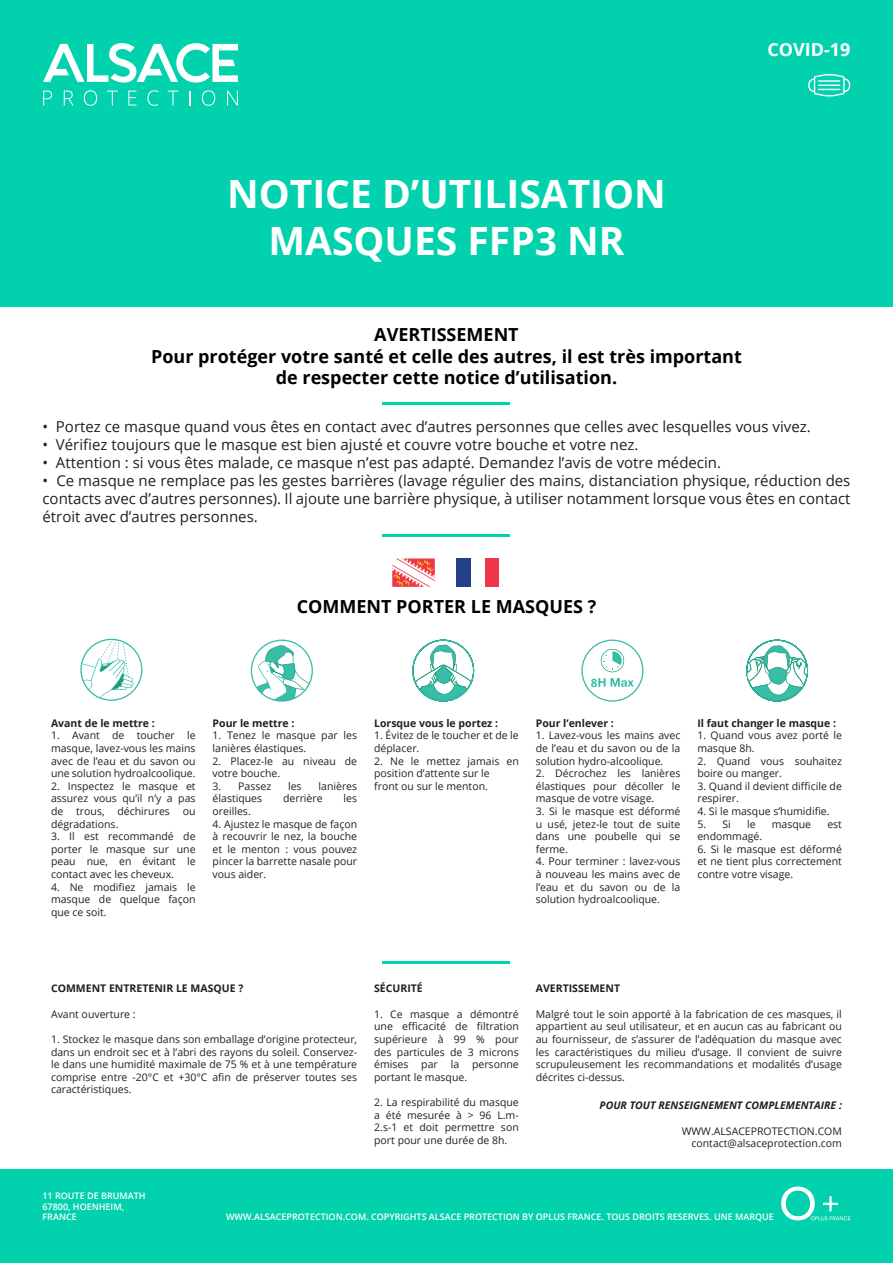
<style>
.page{position:relative;width:893px;height:1263px;background:#fff}
.page>*{position:absolute;margin:0;border:0;box-sizing:border-box;transform-origin:0 0}
.t1{font:700 39px "Open Sans";color:#fff}
.t2{font:700 18px "Open Sans";color:#000}
.t3{font:700 18px "Open Sans";color:#fff}
.t4{font:15px/18px "Open Sans";color:#231f20;text-align:justify}
.t5{font:700 11.55px "Open Sans";color:#38bda7}
.t6{font:10.5px/12.6px "Open Sans";color:#231f20;text-align:justify}
.t7{font:700 10.5px "Open Sans";color:#231f20}
.t8{font:italic 700 10.5px "Open Sans";color:#231f20}
.t9{font:600 9px "Open Sans";color:#fff}
</style>
<div class="page">
<svg style="left:746px;top:640px;width:62px;height:61px"></svg>
<svg style="left:581px;top:639px;width:62px;height:63px"></svg>
<svg style="left:251px;top:639px;width:62px;height:63px"></svg>
<svg style="left:80px;top:639px;width:62px;height:62px"></svg>
<svg style="left:412px;top:639px;width:62px;height:63px"></svg>
<div style="left:0;top:0;width:893px;height:306px;background:#02d1ae"></div>
<svg style="left:43px;top:43px;width:195px;height:40px"></svg>
<svg style="left:43px;top:91px;width:9px;height:15px"></svg>
<svg style="left:64px;top:91px;width:10px;height:15px"></svg>
<svg style="left:84px;top:90px;width:13px;height:16px"></svg>
<svg style="left:107px;top:91px;width:11px;height:15px"></svg>
<svg style="left:128px;top:91px;width:9px;height:15px"></svg>
<svg style="left:147px;top:90px;width:12px;height:16px"></svg>
<svg style="left:168px;top:91px;width:10px;height:15px"></svg>
<svg style="left:189px;top:91px;width:1px;height:15px"></svg>
<svg style="left:202px;top:90px;width:13px;height:16px"></svg>
<svg style="left:227px;top:91px;width:11px;height:15px"></svg>
<div style="left:0;top:1169px;width:893px;height:94px;background:#02d1ae"></div>
<svg style="left:781px;top:1186px;width:69px;height:34px"></svg>
<svg style="left:808px;top:74px;width:42px;height:23px"></svg>
<hr style="left:382px;top:402px;width:128px;height:2px;background:#02d1ae">
<hr style="left:382px;top:535px;width:128px;height:2px;background:#02d1ae">
<hr style="left:382px;top:961px;width:128px;height:2px;background:#02d1ae">
<svg style="left:392px;top:558px;width:43px;height:29px"></svg>
<div style="left:456px;top:558px;width:43px;height:29px;background:#ee3646"></div>
<div style="left:456px;top:558px;width:28px;height:29px;background:#fff"></div>
<div style="left:456px;top:558px;width:14px;height:29px;background:#234188"></div>
<p class="t3" style="left:767px;top:37px;width:85px">COVID-19</p>
<p class="t1" style="left:227px;top:167px;width:440px">NOTICE D’UTILISATION</p>
<p class="t1" style="left:268px;top:213px;width:358px">MASQUES FFP3 NR</p>
<p class="t2" style="left:374px;top:322px;width:146px">AVERTISSEMENT</p>
<p class="t2" style="left:151px;top:344px;width:592px">Pour protéger votre santé et celle des autres, il est très important</p>
<p class="t2" style="left:276px;top:365px;width:343px">de respecter cette notice d’utilisation.</p>
<p class="t4" style="left:43px;top:418px;width:770px">• Portez ce masque quand vous êtes en contact avec d’autres personnes que celles avec lesquelles vous vivez.</p>
<p class="t4" style="left:43px;top:436px;width:598px">• Vérifiez toujours que le masque est bien ajusté et couvre votre bouche et votre nez.</p>
<p class="t4" style="left:43px;top:454px;width:680px">• Attention : si vous êtes malade, ce masque n’est pas adapté. Demandez l’avis de votre médecin.</p>
<p class="t4" style="left:43px;top:472px;width:809px">• Ce masque ne remplace pas les gestes barrières (lavage régulier des mains, distanciation physique, réduction des contacts avec d’autres personnes). Il ajoute une barrière physique, à utiliser notamment lorsque vous êtes en contact étroit avec d’autres personnes.</p>
<p class="t2" style="left:297px;top:594px;width:301px">COMMENT PORTER LE MASQUES ?</p>
<p class="t7" style="left:51px;top:715px;width:105px">Avant de le mettre :</p>
<p class="t6" style="left:51px;top:729px;width:146px">1. Avant de toucher le masque, lavez-vous les mains avec de l’eau et du savon ou une solution hydroalcoolique.</p>
<p class="t6" style="left:51px;top:779px;width:146px">2. Inspectez le masque et assurez vous qu’il n’y a pas de trous, déchirures ou dégradations.</p>
<p class="t6" style="left:51px;top:830px;width:146px">3. Il est recommandé de porter le masque sur une peau nue, en évitant le contact avec les cheveux.</p>
<p class="t6" style="left:51px;top:880px;width:146px">4. Ne modifiez jamais le masque de quelque façon que ce soit.</p>
<p class="t7" style="left:213px;top:715px;width:83px">Pour le mettre :</p>
<p class="t6" style="left:213px;top:729px;width:146px">1. Tenez le masque par les lanières élastiques.</p>
<p class="t6" style="left:213px;top:754px;width:146px">2. Placez-le au niveau de votre bouche.</p>
<p class="t6" style="left:213px;top:779px;width:60px">3. Passez</p>
<p class="t6" style="left:288px;top:779px;width:15px">les</p>
<p class="t6" style="left:318px;top:779px;width:40px">lanières</p>
<p class="t6" style="left:213px;top:792px;width:51px">élastiques</p>
<p class="t6" style="left:283px;top:792px;width:41px">derrière</p>
<p class="t6" style="left:344px;top:792px;width:15px">les</p>
<p class="t6" style="left:213px;top:804px;width:40px">oreilles.</p>
<p class="t6" style="left:213px;top:817px;width:146px">4. Ajustez le masque de façon à recouvrir le nez, la bouche et le menton : vous pouvez pincer la barrette nasale pour vous aider.</p>
<p class="t7" style="left:374px;top:715px;width:125px">Lorsque vous le portez :</p>
<p class="t6" style="left:374px;top:729px;width:146px">1. Évitez de le toucher et de le déplacer.</p>
<p class="t6" style="left:374px;top:754px;width:146px">2. Ne le mettez jamais en position d’attente sur le</p>
<p class="t6" style="left:374px;top:779px;width:115px">front ou sur le menton.</p>
<p class="t5" style="left:591px;top:674px;width:8px">8</p>
<p class="t7" style="left:536px;top:715px;width:80px">Pour l’enlever :</p>
<p class="t6" style="left:536px;top:729px;width:146px">1. Lavez-vous les mains avec de l’eau et du savon ou de la solution hydro-alcoolique.</p>
<p class="t6" style="left:536px;top:767px;width:146px">2. Décrochez les lanières élastiques pour décoller le masque de votre visage.</p>
<p class="t6" style="left:536px;top:804px;width:146px">3. Si le masque est déformé u usé, jetez-le tout de suite dans une poubelle qui se ferme.</p>
<p class="t6" style="left:536px;top:855px;width:146px">4. Pour terminer : lavez-vous à nouveau les mains avec de l’eau et du savon ou de la solution hydroalcoolique.</p>
<p class="t7" style="left:697px;top:715px;width:140px">Il faut changer le masque :</p>
<p class="t6" style="left:697px;top:729px;width:146px">1. Quand vous avez porté le masque 8h.</p>
<p class="t6" style="left:697px;top:754px;width:146px">2. Quand vous souhaitez boire ou manger.</p>
<p class="t6" style="left:697px;top:779px;width:146px">3. Quand il devient difficile de respirer.</p>
<p class="t6" style="left:697px;top:804px;width:134px">4. Si le masque s’humidifie.</p>
<p class="t6" style="left:697px;top:817px;width:35px">5. Si</p>
<p class="t6" style="left:747px;top:817px;width:10px">le</p>
<p class="t6" style="left:772px;top:817px;width:41px">masque</p>
<p class="t6" style="left:827px;top:817px;width:16px">est</p>
<p class="t6" style="left:697px;top:830px;width:66px">endommagé.</p>
<p class="t6" style="left:697px;top:842px;width:146px">6. Si le masque est déformé et ne tient plus correctement contre votre visage.</p>
<p class="t7" style="left:51px;top:981px;width:194px">COMMENT ENTRETENIR LE MASQUE ?</p>
<p class="t6" style="left:51px;top:1007px;width:86px">Avant ouverture :</p>
<p class="t6" style="left:51px;top:1032px;width:308px">1. Stockez le masque dans son emballage d’origine protecteur, dans un endroit sec et à l’abri des rayons du soleil. Conservez&shy;le dans une humidité maximale de 75 % et à une température comprise entre -20°C et +30°C afin de préserver toutes ses caractéristiques.</p>
<p class="t7" style="left:374px;top:981px;width:50px">SÉCURITÉ</p>
<p class="t6" style="left:374px;top:1007px;width:146px">1. Ce masque a démontré une efficacité de filtration supérieure à 99 % pour des particules de 3 microns émises par la personne portant le masque.</p>
<p class="t6" style="left:374px;top:1095px;width:146px">2. La respirabilité du masque a été mesurée à &gt; 96 L.m-2.s-1 et doit permettre son port pour une durée de 8h.</p>
<p class="t7" style="left:536px;top:981px;width:86px">AVERTISSEMENT</p>
<p class="t6" style="left:536px;top:1007px;width:308px">Malgré tout le soin apporté à la fabrication de ces masques, il appartient au seul utilisateur, et en aucun cas au fabricant ou au fournisseur, de s’assurer de l’adéquation du masque avec les caractéristiques du milieu d’usage. Il convient de suivre scrupuleusement les recommandations et modalités d’usage décrites ci-dessus.</p>
<p class="t8" style="left:600px;top:1098px;width:244px">POUR TOUT RENSEIGNEMENT COMPLEMENTAIRE :</p>
<p class="t6" style="left:682px;top:1124px;width:162px">WWW.ALSACEPROTECTION.COM</p>
<p class="t6" style="left:691px;top:1137px;width:152px">contact@alsaceprotection.com</p>
<p class="t9" style="left:43px;top:1189px;width:105px">11 ROUTE DE BRUMATH</p>
<p class="t9" style="left:43px;top:1200px;width:83px">67800, HOENHEIM,</p>
<p class="t9" style="left:43px;top:1211px;width:36px">FRANCE</p>
<p class="t9" style="left:226px;top:1210px;width:549px">WWW.ALSACEPROTECTION.COM. COPYRIGHTS ALSACE PROTECTION BY OPLUS FRANCE. TOUS DROITS RESERVES. UNE MARQUE</p>
</div>
